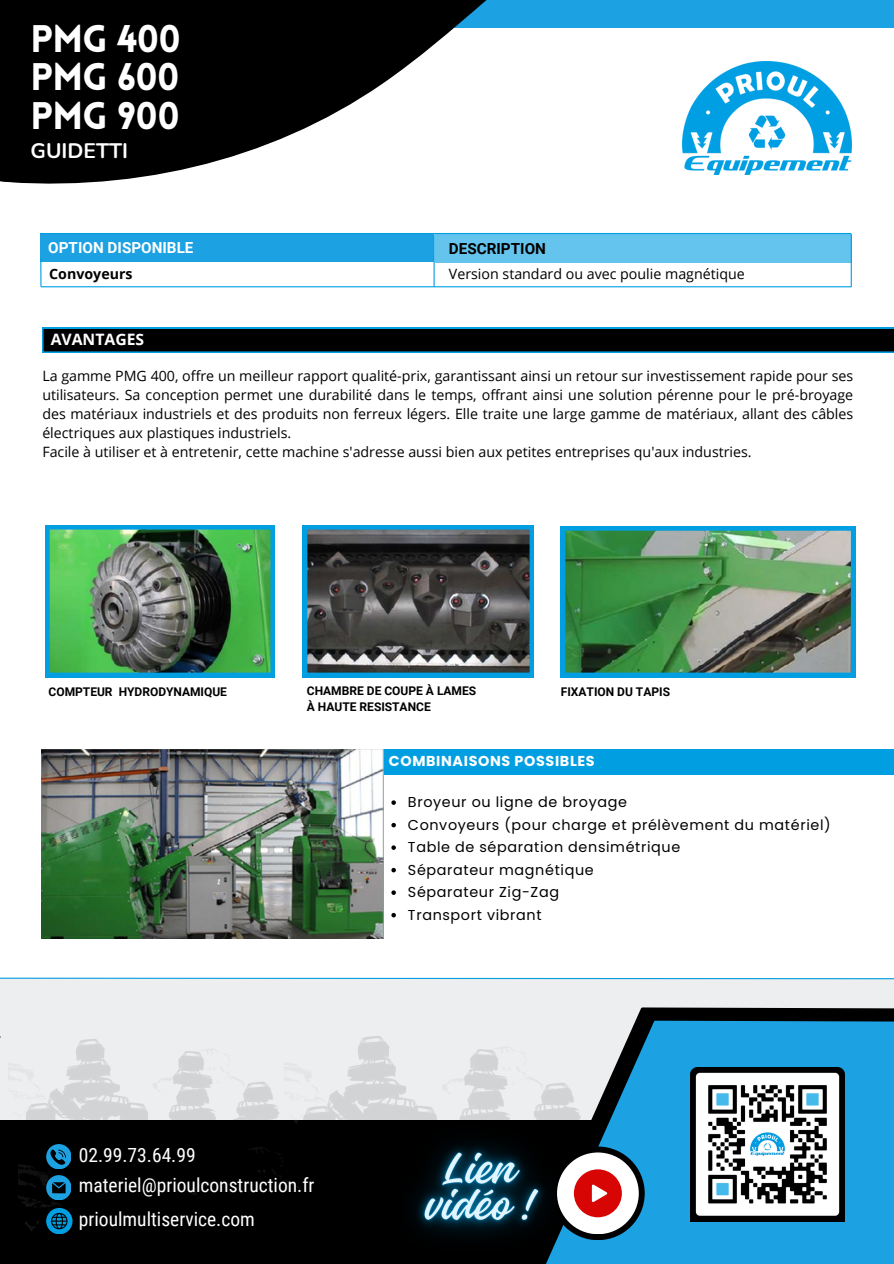
<style>
.page{position:relative;width:894px;height:1264px;background:#fff}
.page>*{position:absolute;margin:0;border:0;box-sizing:border-box;transform-origin:0 0}
.t1{font:900 37.65px "Lovelo";letter-spacing:-.02em;color:#fff}
.t2{font:700 21px "Nunito";color:#fff}
.t3{font:19.5px "Roboto Condensed";color:#fff}
.t4{font:700 15.75px "Open Sans";color:#fff}
.t5{font:700 15.3px "Roboto";color:#fff}
.t6{font:700 15.3px "Roboto";color:#000}
.t7{font:14.4px "Poppins";letter-spacing:.045em;color:#000}
.t8{font:700 14.4px "Poppins";letter-spacing:.045em;color:#fff}
.t9{font:14.25px/18.9px "Open Sans";color:#000;text-align:justify}
.t10{font:700 14.25px "Open Sans";color:#000}
.t11{font:700 12px "Roboto";color:#000}
</style>
<div class="page">
<div style="left:0;top:0;width:893px;height:36px;background:#1ca1e2"></div>
<div style="left:0;top:29px;width:893px;height:214px;background:#fff"></div>
<svg style="left:0;top:0;width:645px;height:184px;fill:#000"></svg>
<div style="left:0;top:978px;width:893px;height:148px;background:#eceeef"></div>
<div style="left:0;top:1120px;width:893px;height:143px;background:#000"></div>
<svg style="left:636px;top:1007px;width:257px;height:13px;background:#121213"></svg>
<svg style="left:599px;top:1020px;width:294px;height:243px;background:#2199d3"></svg>
<svg style="left:551px;top:1146px;width:93px;height:94px"></svg>
<div style="left:557px;top:1152px;width:81px;height:82px;background:#fff;border-radius:50%"></div>
<svg style="left:599px;top:1169px;width:22px;height:48px"></svg>
<img style="left:306px;top:1036px;width:213px;height:84px">
<img style="left:26px;top:1039px;width:253px;height:74px">
<img style="left:18px;top:1113px;width:330px;height:121px">
<svg style="left:46px;top:1207px;width:26px;height:26px"></svg>
<img style="left:690px;top:1067px;width:153px;height:153px">
<img style="left:682px;top:61px;width:169px;height:113px">
<hr style="left:41px;top:286px;width:810px;height:1px;background:#019fe2">
<div style="left:40px;top:234px;width:394px;height:27px;background:#1ca1e2"></div>
<div style="left:434px;top:234px;width:417px;height:28px;background:#65c4ed"></div>
<hr style="left:433px;top:234px;width:1px;height:53px;background:#019fe2">
<svg style="left:40px;top:258px;width:1px;height:29px"></svg>
<hr style="left:850px;top:234px;width:1px;height:53px;background:#019fe2">
<svg style="left:0;top:977px;width:893px;height:2px"></svg>
<hr style="left:40px;top:233px;width:811px;height:1px;background:#019fe2">
<svg style="left:42px;top:328px;width:851px;height:24px;background:#000a0f"></svg>
<div style="left:383px;top:749px;width:510px;height:25px;background:#019fe2"></div>
<img style="left:560px;top:526px;width:295px;height:151px">
<svg style="left:303px;top:525px;width:230px;height:152px;background:#445156"></svg>
<img style="left:45px;top:525px;width:230px;height:152px">
<img style="left:42px;top:749px;width:341px;height:189px">
<img style="left:364px;top:1074px;width:235px;height:189px">
<svg style="left:391px;top:800px;width:5px;height:4px"></svg>
<svg style="left:391px;top:822px;width:5px;height:5px"></svg>
<svg style="left:391px;top:845px;width:5px;height:4px"></svg>
<svg style="left:391px;top:867px;width:5px;height:5px"></svg>
<svg style="left:391px;top:890px;width:5px;height:4px"></svg>
<svg style="left:391px;top:912px;width:5px;height:5px"></svg>
<p class="t1" style="left:31px;top:24px;width:152px">PMG 400</p>
<p class="t1" style="left:31px;top:62px;width:150px">PMG 600</p>
<p class="t1" style="left:31px;top:100px;width:151px">PMG 900</p>
<p class="t2" style="left:31px;top:136px;width:99px">GUIDETTI</p>
<h5 class="t5" style="left:48px;top:239px;width:147px">OPTION DISPONIBLE</h5>
<h5 class="t6" style="left:449px;top:240px;width:98px">DESCRIPTION</h5>
<p class="t10" style="left:49px;top:264px;width:85px">Convoyeurs</p>
<p class="t4" style="left:51px;top:328px;width:95px">AVANTAGES</p>
<p class="t9" style="left:449px;top:264px;width:297px">Version standard ou avec poulie magnétique</p>
<p class="t9" style="left:42px;top:366px;width:812px">La gamme PMG 400, offre un meilleur rapport qualité-prix, garantissant ainsi un retour sur investissement rapide pour ses utilisateurs. Sa conception permet une durabilité dans le temps, offrant ainsi une solution pérenne pour le pré-broyage des matériaux industriels et des produits non ferreux légers. Elle traite une large gamme de matériaux, allant des câbles électriques aux plastiques industriels.</p>
<p class="t9" style="left:42px;top:442px;width:710px">Facile à utiliser et à entretenir, cette machine s'adresse aussi bien aux petites entreprises qu'aux industries.</p>
<h6 class="t11" style="left:48px;top:684px;width:180px">COMPTEUR HYDRODYNAMIQUE</h6>
<p class="t11" style="left:307px;top:683px;width:171px">CHAMBRE DE COUPE À LAMES</p>
<h5 class="t11" style="left:307px;top:699px;width:125px">À HAUTE RESISTANCE</h5>
<p class="t11" style="left:560px;top:684px;width:111px">FIXATION DU TAPIS</p>
<p class="t8" style="left:389px;top:751px;width:207px">COMBINAISONS POSSIBLES</p>
<p class="t3" style="left:79px;top:1143px;width:118px">02.99.73.64.99</p>
<p class="t3" style="left:79px;top:1174px;width:237px">materiel@prioulconstruction.fr</p>
<p class="t3" style="left:79px;top:1208px;width:177px">prioulmultiservice.com</p>
<h5 class="t7" style="left:408px;top:792px;width:220px">Broyeur ou ligne de broyage</h5>
<p class="t7" style="left:408px;top:814px;width:424px">Convoyeurs (pour charge et prélèvement du matériel)</p>
<p class="t7" style="left:408px;top:837px;width:274px">Table de séparation densimétrique</p>
<p class="t7" style="left:408px;top:859px;width:187px">Séparateur magnétique</p>
<p class="t7" style="left:408px;top:882px;width:153px">Séparateur Zig-Zag</p>
<p class="t7" style="left:408px;top:904px;width:135px">Transport vibrant</p>
</div>
